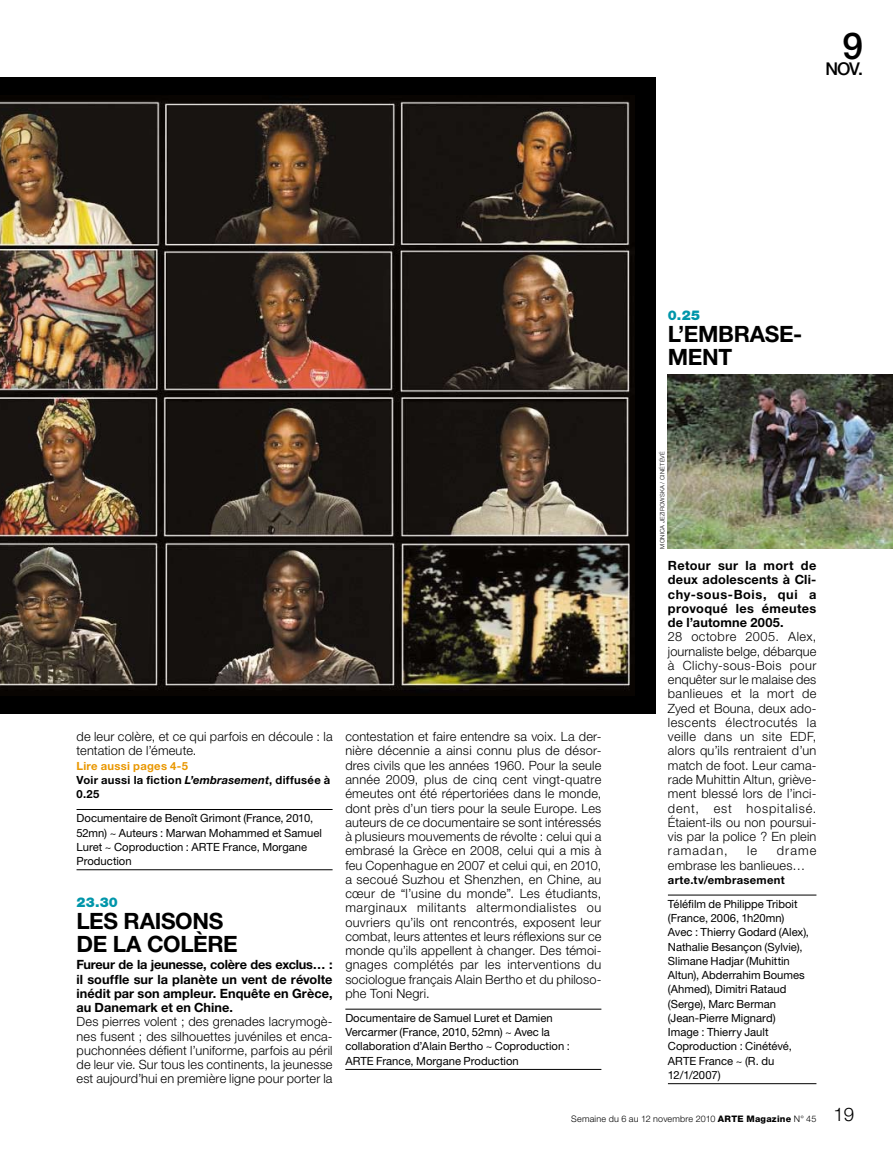
<style>
.page{position:relative;width:893px;height:1149px;background:#fff}
.page>*{position:absolute;margin:0;border:0;box-sizing:border-box;transform-origin:0 0}
.t1{font:700 22.5px/22.5px "Helvetica Neue";letter-spacing:-.015em;color:#000}
.t2{font:500 17.7px "Helvetica Neue";color:#000}
.t3{font:900 13.5px "Helvetica Neue";color:#0096aa}
.t4{font:300 12.75px/14.2px "Helvetica Neue";letter-spacing:.015em;color:#000;text-align:justify}
.t5{font:700 12.75px/14.2px "Helvetica Neue";letter-spacing:.01em;color:#000;text-align:justify}
.t6{font:11.25px/14.2px "Helvetica Neue";letter-spacing:-.005em;color:#000}
.t7{font:700 11.25px/14.2px "Helvetica Neue";letter-spacing:.025em;color:#000}
.t8{font:300 9px "Helvetica Neue";letter-spacing:.02em;color:#000}
.t9{font:300 6px "Helvetica Neue";letter-spacing:.025em;color:#000}
.s1{color:#e99700}
.s2{font-style:italic}
.s3{font-weight:800}
.s4{font-size:18.75px}
</style>
<div class="page">
<hr style="left:77px;top:809px;width:256px;height:1px;background:#000">
<hr style="left:77px;top:869px;width:256px;height:1px;background:#000">
<hr style="left:345px;top:1008px;width:256px;height:1px;background:#000">
<hr style="left:345px;top:1068px;width:256px;height:1px;background:#000">
<hr style="left:668px;top:894px;width:148px;height:1px;background:#000">
<hr style="left:668px;top:1083px;width:148px;height:1px;background:#000">
<div style="left:0;top:77px;width:655px;height:636px;background:#000"></div>
<img style="left:0;top:96px;width:634px;height:595px">
<img style="left:668px;top:374px;width:225px;height:174px">
<h2 class="t2" style="left:825px;top:58px;width:39px"><sup>9</sup>NOV.</h2>
<p class="t3" style="left:668px;top:307px;width:34px">0.25</p>
<h1 class="t1" style="left:668px;top:322px;width:136px">L’EMBRASE-<br>MENT</h1>
<p class="t4" style="left:77px;top:729px;width:258px">de leur colère, et ce qui parfois en découle : la tentation de l’émeute.</p>
<p class="t7" style="left:77px;top:758px;width:255px"><span class="s1">Lire aussi pages 4-5<br></span>Voir aussi la fiction <span class="s2">L’embrasement</span>, diffusée à<br>0.25</p>
<p class="t6" style="left:77px;top:810px;width:247px">Documentaire de Benoît Grimont (France, 2010, 52mn) ~ Auteurs : M arwan M ohammed et Samuel Luret ~ Coproduction : ARTE France, M organe Production</p>
<p class="t3" style="left:77px;top:893px;width:43px">23.30</p>
<h1 class="t1" style="left:77px;top:909px;width:160px">Les raisons<br>de la colère</h1>
<p class="t5" style="left:77px;top:957px;width:258px">Fureur de la jeunesse, colère des exclus… : il souffle sur la planète un vent de révolte inédit par son ampleur. Enquête en Grèce, au Danemark et en Chine.</p>
<p class="t4" style="left:77px;top:1014px;width:258px">Des pierres volent ; des grenades lacrymogè&shy;nes fusent ; des silhouettes juvéniles et enca&shy;puchonnées défient l’uniforme, parfois au péril de leur vie. Sur tous les continents, la jeunesse est aujourd’hui en première ligne pour porter la</p>
<p class="t4" style="left:345px;top:729px;width:258px">contestation et faire entendre sa voix. La der&shy;nière décennie a ainsi connu plus de désor&shy;dres civils que les années 1960. Pour la seule année 2009, plus de cinq cent vingt-quatre émeutes ont été répertoriées dans le monde, dont près d’un tiers pour la seule Europe. Les auteurs de ce documentaire se sont intéressés à plusieurs mouvements de révolte : celui qui a embrasé la Grèce en 2008, celui qui a mis à feu Copenhague en 2007 et celui qui, en 2010, a secoué Suzhou et Shenzhen, en Chine, au cœur de “l’usine du monde”. Les étudiants, marginaux militants altermondialistes ou ouvriers qu’ils ont rencontrés, exposent leur combat, leurs attentes et leurs réflexions sur ce monde qu’ils appellent à changer. Des témoi&shy;gnages complétés par les interventions du sociologue français Alain Bertho et du philoso&shy;phe Toni Negri.</p>
<p class="t6" style="left:345px;top:1010px;width:226px">Documentaire de Samuel Luret et Damien Vercarmer (France, 2010, 52mn) ~ Avec la collaboration d’Alain Bertho ~ Coproduction :<br>ARTE France, Morgane Production</p>
<p class="t9" style="left:658px;top:548px;width:99px;rotate:-90deg">monica jezirowska / cinétévé</p>
<p class="t5" style="left:668px;top:558px;width:150px">Retour sur la mort de deux adolescents à Cli&shy;chy-sous-Bois, qui a provoqué les émeutes de l’automne 2005.</p>
<p class="t4" style="left:668px;top:629px;width:150px">28 octobre 2005. Alex, journaliste belge, débarque à Clichy-sous-Bois pour enquêter sur le malaise des banlieues et la mort de Zyed et Bouna, deux ado&shy;lescents électrocutés la veille dans un site EDF, alors qu’ils rentraient d’un match de foot. Leur cama&shy;rade Muhittin Altun, griève&shy;ment blessé lors de l’inci&shy;dent, est hospitalisé.<br>Étaient-ils ou non poursui&shy;vis par la police ? En plein ramadan,</p>
<p class="t4" style="left:668px;top:843px;width:150px;text-indent:109px">drame embrase les banlieues…</p>
<p class="t7" style="left:668px;top:872px;width:118px">arte.tv/embrasement</p>
<p class="t6" style="left:668px;top:896px;width:143px">Téléfilm de Philippe Triboit (France, 2006, 1h20mn)<br>Avec : Thierry Godard (Alex),<br>Nathalie Besançon (Sylvie),<br>Slimane Hadjar (M uhittin<br>Altun), Abderrahim Boumes (Ahmed), Dimitri Rataud (Serge), M arc Berman (Jean-Pierre M ignard)<br>Image : Thierry Jault<br>Coproduction : Cinétévé,<br>ARTE France ~ (R. du<br>12/1/2007)</p>
<p class="t4" style="left:747px;top:843px;width:12px">le</p>
<p class="t8" style="left:571px;top:1112px;width:285px">semaine du 6 au 12 novembre 2010 <span class="s3">ARTE Magazine</span> N° 45 <span class="s4">19</span></p>
</div>
